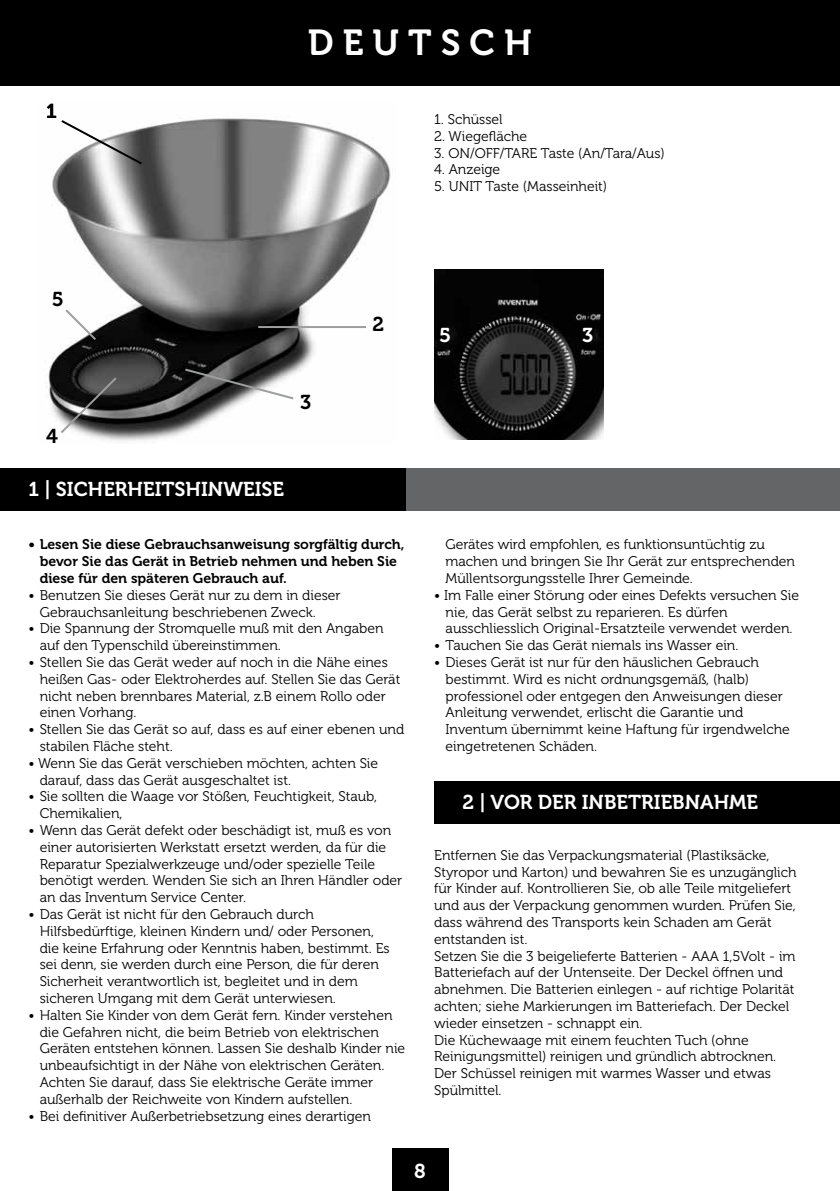
<style>
.page{position:relative;width:840px;height:1191px;background:#fff}
.page>*{position:absolute;margin:0;border:0;box-sizing:border-box;transform-origin:0 0}
.t1{font:36px "Museo 700";letter-spacing:.25em;color:#fff}
.t2{font:20px "Museo 700";color:#fff}
.t3{font:20px "Museo 700";color:#000}
.t4{font:14px/16.8px "Museo 300";color:#000}
.t5{font:14px/16.8px "Museo 700";color:#000}
</style>
<div class="page">
<div style="left:28px;top:468px;width:811px;height:42px;background:#646567"></div>
<div style="left:0;top:0;width:839px;height:85px;background:#000"></div>
<div style="left:0;top:468px;width:405px;height:42px;background:#000"></div>
<div style="left:391px;top:1148px;width:57px;height:43px;background:#000"></div>
<div style="left:434px;top:781px;width:405px;height:42px;background:#000"></div>
<img style="left:46px;top:118px;width:345px;height:323px">
<img style="left:434px;top:270px;width:169px;height:169px">
<svg style="left:59px;top:118px;width:85px;height:48px"></svg>
<hr style="left:258px;top:326px;width:108px;height:2px;background:#9c9e9f">
<svg style="left:183px;top:367px;width:112px;height:34px"></svg>
<svg style="left:58px;top:375px;width:61px;height:60px;background:#545454"></svg>
<svg style="left:63px;top:307px;width:35px;height:35px"></svg>
<h2 class="t3" style="left:46px;top:100px;width:12px">1</h2>
<h1 class="t1" style="left:308px;top:23px;width:225px">DEUTSCH</h1>
<p class="t4" style="left:434px;top:111px;width:70px">1. Schüssel</p>
<p class="t4" style="left:434px;top:128px;width:95px">2. Wiegefläche</p>
<p class="t4" style="left:434px;top:145px;width:232px">3. ON/OFF/TARE Taste (An/Tara/Aus)</p>
<p class="t4" style="left:434px;top:161px;width:68px">4. Anzeige</p>
<p class="t4" style="left:434px;top:178px;width:24px">5. UNIT</p>
<p class="t4" style="left:485px;top:178px;width:123px">Taste (Masseinheit)</p>
<h2 class="t3" style="left:52px;top:287px;width:13px">5</h2>
<h2 class="t3" style="left:46px;top:425px;width:13px">4</h2>
<h2 class="t2" style="left:28px;top:477px;width:257px">1 | SICHERHEITSHINWEISE</h2>
<h2 class="t3" style="left:300px;top:391px;width:13px">3</h2>
<h2 class="t3" style="left:372px;top:313px;width:13px">2</h2>
<h2 class="t2" style="left:439px;top:324px;width:13px">5</h2>
<h2 class="t2" style="left:582px;top:324px;width:13px">3</h2>
<p class="t5" style="left:40px;top:536px;width:366px;text-indent:-11px">• Lesen Sie diese Gebrauchsanweisung sorgfältig durch, bevor Sie das Gerät in Betrieb nehmen und heben Sie diese für den späteren Gebrauch auf.</p>
<p class="t4" style="left:40px;top:587px;width:302px;text-indent:-11px">• Benutzen Sie dieses Gerät nur zu dem in dieser<br>Gebrauchsanleitung beschriebenen Zweck.</p>
<p class="t4" style="left:40px;top:620px;width:345px;text-indent:-11px">• Die Spannung der Stromquelle muß mit den Angaben auf den Typenschild übereinstimmen.</p>
<p class="t4" style="left:40px;top:654px;width:362px;text-indent:-11px">• Stellen Sie das Gerät weder auf noch in die Nähe eines heißen Gas- oder Elektroherdes auf. Stellen Sie das Gerät nicht neben brennbares Material, z.B einem Rollo oder einen Vorhang.</p>
<p class="t4" style="left:40px;top:721px;width:366px;text-indent:-11px">• Stellen Sie das Gerät so auf, dass es auf einer ebenen und stabilen Fläche steht.</p>
<p class="t4" style="left:40px;top:755px;width:340px;text-indent:-11px">• Wenn Sie das Gerät verschieben möchten, achten Sie darauf, dass das Gerät ausgeschaltet ist.</p>
<p class="t4" style="left:40px;top:788px;width:339px;text-indent:-11px">• Sie sollten die Waage vor Stößen, Feuchtigkeit, Staub,<br>Chemikalien,</p>
<p class="t4" style="left:40px;top:822px;width:364px;text-indent:-11px">• Wenn das Gerät defekt oder beschädigt ist, muß es von einer autorisierten Werkstatt ersetzt werden, da für die Reparatur Spezialwerkzeuge und/oder spezielle Teile benötigt werden. Wenden Sie sich an Ihren Händler oder an das Inventum Service Center.</p>
<p class="t4" style="left:40px;top:906px;width:351px;text-indent:-11px">• D as Gerät ist nicht für den Gebrauch durch Hilfsbedürftige, kleinen Kindern und/ oder Personen, die keine Erfahrung oder Kenntnis haben, bestimmt. Es sei denn, sie werden durch eine Person, die für deren Sicherheit verantwortlich ist, begleitet und in dem sicheren Umgang mit dem Gerät unterwiesen.</p>
<p class="t4" style="left:40px;top:1007px;width:367px;text-indent:-11px">• Halten Sie Kinder von dem Gerät fern. Kinder verstehen die Gefahren nicht, die beim Betrieb von elektrischen Geräten entstehen können. Lassen Sie deshalb Kinder nie unbeaufsichtigt in der Nähe von elektrischen Geräten.<br>Achten Sie darauf, dass Sie elektrische Geräte immer außerhalb der Reichweite von Kindern aufstellen.</p>
<p class="t4" style="left:28px;top:1107px;width:344px">• Bei definitiver Außerbetriebsetzung eines derartigen</p>
<p class="t4" style="left:445px;top:536px;width:351px">Gerätes wird empfohlen, es funktionsuntüchtig zu machen und bringen Sie Ihr Gerät zur entsprechenden<br>Müllentsorgungsstelle Ihrer Gemeinde.</p>
<p class="t4" style="left:445px;top:587px;width:355px;text-indent:-11px">• Im Falle einer Störung oder eines Defekts versuchen Sie nie, das Gerät selbst zu reparieren. Es dürfen ausschliesslich Original-Ersatzteile verwendet werden.</p>
<p class="t4" style="left:434px;top:637px;width:305px">• Tauchen Sie das Gerät niemals ins Wasser ein.</p>
<p class="t4" style="left:445px;top:654px;width:346px;text-indent:-11px">• Dieses Gerät ist nur für den häuslichen Gebrauch bestimmt. Wird es nicht ordnungsgemäß, (halb) professionel oder entgegen den Anweisungen dieser Anleitung verwendet, erlischt die Garantie und Inventum übernimmt keine Haftung für irgendwelche eingetretenen Schäden.</p>
<h2 class="t2" style="left:462px;top:791px;width:69px">2 | vorderin</h2>
<h2 class="t2" style="left:603px;top:791px;width:25px">betrie</h2>
<h2 class="t2" style="left:671px;top:791px;width:28px">bnah</h2>
<h2 class="t2" style="left:728px;top:791px;width:29px">me</h2>
<p class="t4" style="left:434px;top:847px;width:364px">Entfernen Sie das Verpackungsmaterial (Plastiksäcke, Styropor und Karton) und bewahren Sie es unzugänglich für Kinder auf. Kontrollieren Sie, ob alle Teile mitgeliefert und aus der Verpackung genommen wurden. Prüfen Sie, dass während des Transports kein Schaden am Gerät entstanden ist.<br>Setzen Sie die 3 beigelieferte Batterien - AAA</p>
<p class="t4" style="left:434px;top:947px;width:363px;text-indent:288px">1,5Volt - im Batteriefach auf der Untenseite. Der Deckel öffnen und abnehmen. Die Batterien einlegen - auf richtige Polarität achten; siehe Markierungen im Batteriefach. Der Deckel wieder einsetzen - schnappt ein.<br>Die Küchewaage mit einem feuchten Tuch (ohne Reinigungsmittel) reinigen und gründlich abtrocknen.<br>Der Schüssel reinigen mit warmes Wasser und etwas Spülmittel.</p>
<h2 class="t2" style="left:414px;top:1159px;width:13px">8</h2>
</div>
